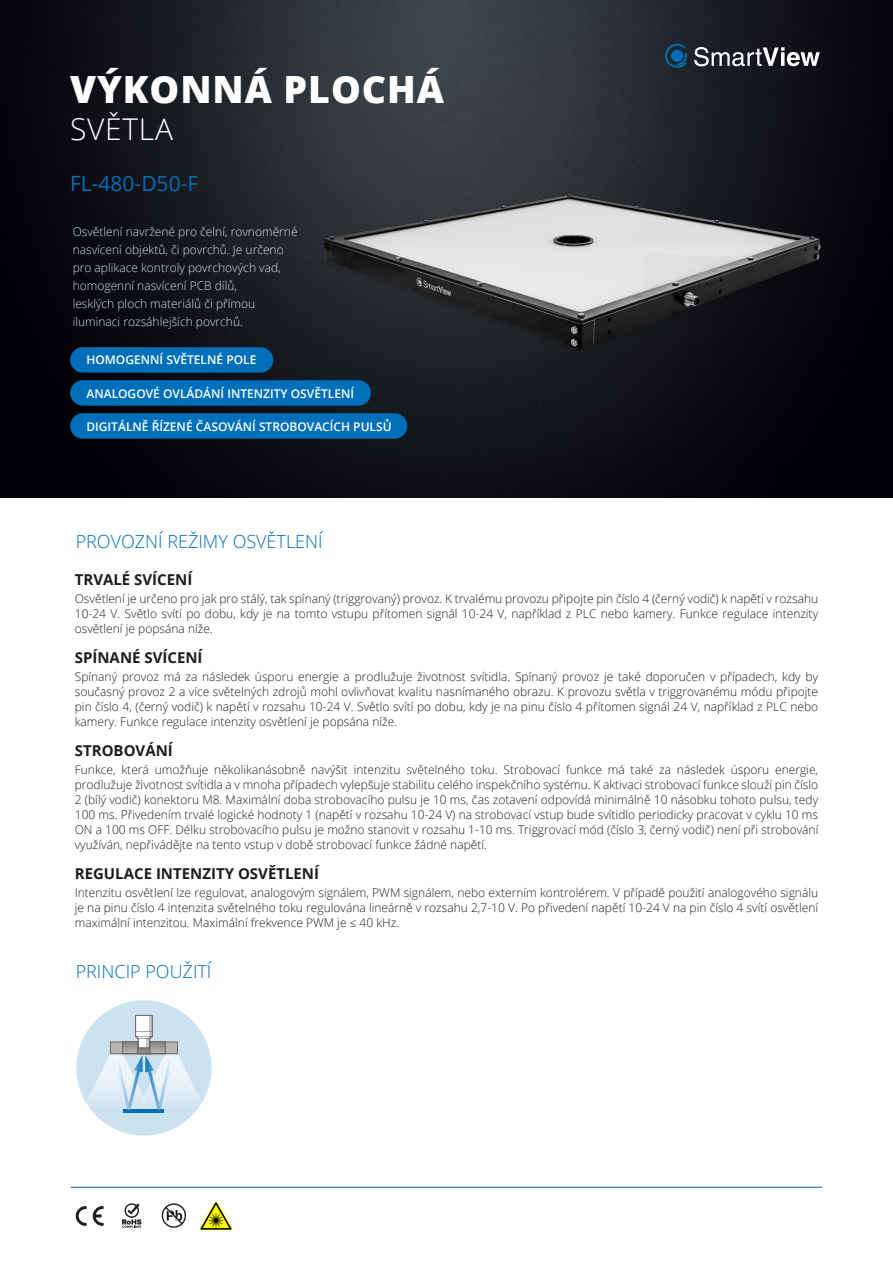
<style>
.page{position:relative;width:893px;height:1263px;background:#fff}
.page>*{position:absolute;margin:0;border:0;box-sizing:border-box;transform-origin:0 0}
.t1{font:800 37.5px "Open Sans";letter-spacing:.025em;color:#fff}
.t2{font:300 30px "Open Sans";letter-spacing:.025em;color:#fff}
.t3{font:21px "Open Sans";color:#006fb9}
.t4{font:300 18px "Open Sans";color:#006fb9}
.t5{font:700 15px "Open Sans";color:#1d1d1b}
.t6{font:300 12px/15px "Open Sans";color:#1d1d1b;text-align:justify}
.t7{font:300 12px/18px "Open Sans";color:#cce2f1}
.t8{font:600 12px "Open Sans";color:#fff}
</style>
<div class="page">
<img style="left:0;top:0;width:893px;height:497px">
<div style="left:70px;top:347px;width:203px;height:26px;background:#006fb9;border-radius:13px"></div>
<div style="left:70px;top:380px;width:301px;height:26px;background:#006fb9;border-radius:13px"></div>
<div style="left:70px;top:413px;width:337px;height:26px;background:#006fb9;border-radius:13px"></div>
<hr style="left:71px;top:1187px;width:751px;height:1px;background:#006fb9">
<svg style="left:200px;top:1201px;width:32px;height:29px"></svg>
<svg style="left:76px;top:1206px;width:11px;height:20px"></svg>
<svg style="left:93px;top:1206px;width:11px;height:20px"></svg>
<svg style="left:122px;top:1203px;width:20px;height:25px"></svg>
<svg style="left:162px;top:1203px;width:24px;height:25px"></svg>
<div style="left:76px;top:1000px;width:136px;height:135px;background:#cce2f1;border-radius:50%"></div>
<hr style="left:123px;top:1110px;width:41px;height:3px;background:#006fb9">
<svg style="left:82px;top:1015px;width:123px;height:95px"></svg>
<img style="left:242px;top:36px;width:651px;height:441px">
<h1 class="t1" style="left:70px;top:61px;width:375px">VÝKONNÁ PLOCHÁ</h1>
<h2 class="t2" style="left:70px;top:109px;width:105px">SVĚTLA</h2>
<h3 class="t3" style="left:70px;top:169px;width:130px">FL-480-D50-F</h3>
<p class="t7" style="left:73px;top:223px;width:226px">Osvětlení navržené pro čelní, rovnoměrné nasvícení objektů, či povrchů. Je určeno pro aplikace kontroly povrchových vad, homogenní nasvícení PCB dílů,<br>lesklých ploch materiálů či přímou iluminaci rozsáhlejších povrchů.</p>
<p class="t8" style="left:86px;top:352px;width:171px">HOMOGENNÍ SVĚTELNÉ POLE</p>
<p class="t8" style="left:86px;top:385px;width:269px">ANALOGOVÉ OVLÁDÁNÍ INTENZITY OSVĚTLENÍ</p>
<p class="t8" style="left:86px;top:418px;width:307px">DIGITÁLNĚ ŘÍZENÉ ČASOVÁNÍ STROBOVACÍCH PULSŮ</p>
<h3 class="t4" style="left:76px;top:529px;width:248px">PROVOZNÍ REŽIMY OSVĚTLENÍ</h3>
<p class="t5" style="left:75px;top:569px;width:119px">TRVALÉ SVÍCENÍ</p>
<p class="t6" style="left:75px;top:591px;width:745px">Osvětlení je určeno pro jak pro stálý, tak spínaný (triggrovaný) provoz. K trvalému provozu připojte pin číslo 4 (černý vodič) k napětí v rozsahu 10-24 V. Světlo svítí po dobu, kdy je na tomto vstupu přítomen signál 10-24 V, například z PLC nebo kamery. Funkce regulace intenzity osvětlení je popsána níže.</p>
<p class="t5" style="left:75px;top:647px;width:129px">SPÍNANÉ SVÍCENÍ</p>
<p class="t6" style="left:75px;top:669px;width:745px">Spínaný provoz má za následek úsporu energie a prodlužuje životnost svítidla. Spínaný provoz je také doporučen v případech, kdy by současný provoz 2 a více světelných zdrojů mohl ovlivňovat kvalitu nasnímaného obrazu. K provozu světla v triggrovanému módu připojte pin číslo 4, (černý vodič) k napětí v rozsahu 10-24 V. Světlo svítí po dobu, kdy je na pinu číslo 4 přítomen signál 24 V, například z PLC nebo kamery. Funkce regulace intenzity osvětlení je popsána níže.</p>
<p class="t5" style="left:75px;top:740px;width:100px">STROBOVÁNÍ</p>
<p class="t6" style="left:75px;top:762px;width:745px">Funkce, která umožňuje několikanásobně navýšit intenzitu světelného toku. Strobovací funkce má také za následek úsporu energie, prodlužuje životnost svítidla a v mnoha případech vylepšuje stabilitu celého inspekčního systému. K aktivaci strobovací funkce slouží pin číslo 2 (bílý vodič) konektoru M8. Maximální doba strobovacího pulsu je 10 ms, čas zotavení odpovídá minimálně 10 násobku tohoto pulsu, tedy 100 ms. Přivedením trvalé logické hodnoty 1 (napětí v rozsahu 10-24 V) na strobovací vstup bude svítidlo periodicky pracovat v cyklu 10 ms ON a 100 ms OFF. Délku strobovacího pulsu je možno stanovit v rozsahu 1-10 ms. Triggrovací mód (číslo 3, černý vodič) není při strobování využíván, nepřivádějte na tento vstup v době strobovací funkce žádné napětí.</p>
<p class="t5" style="left:75px;top:863px;width:246px">REGULACE INTENZITY OSVĚTLENÍ</p>
<p class="t6" style="left:75px;top:885px;width:745px">Intenzitu osvětlení lze regulovat, analogovým signálem, PWM signálem, nebo externím kontrolérem. V případě použití analogového signálu je na pinu číslo 4 intenzita světelného toku regulována lineárně v rozsahu 2,7-10 V. Po přivedení napětí 10-24 V na pin číslo 4 svítí osvětlení maximální intenzitou. Maximální frekvence PWM je ≤ 40 kHz.</p>
<h3 class="t4" style="left:76px;top:959px;width:137px">PRINCIP POUŽITÍ</h3>
</div>
